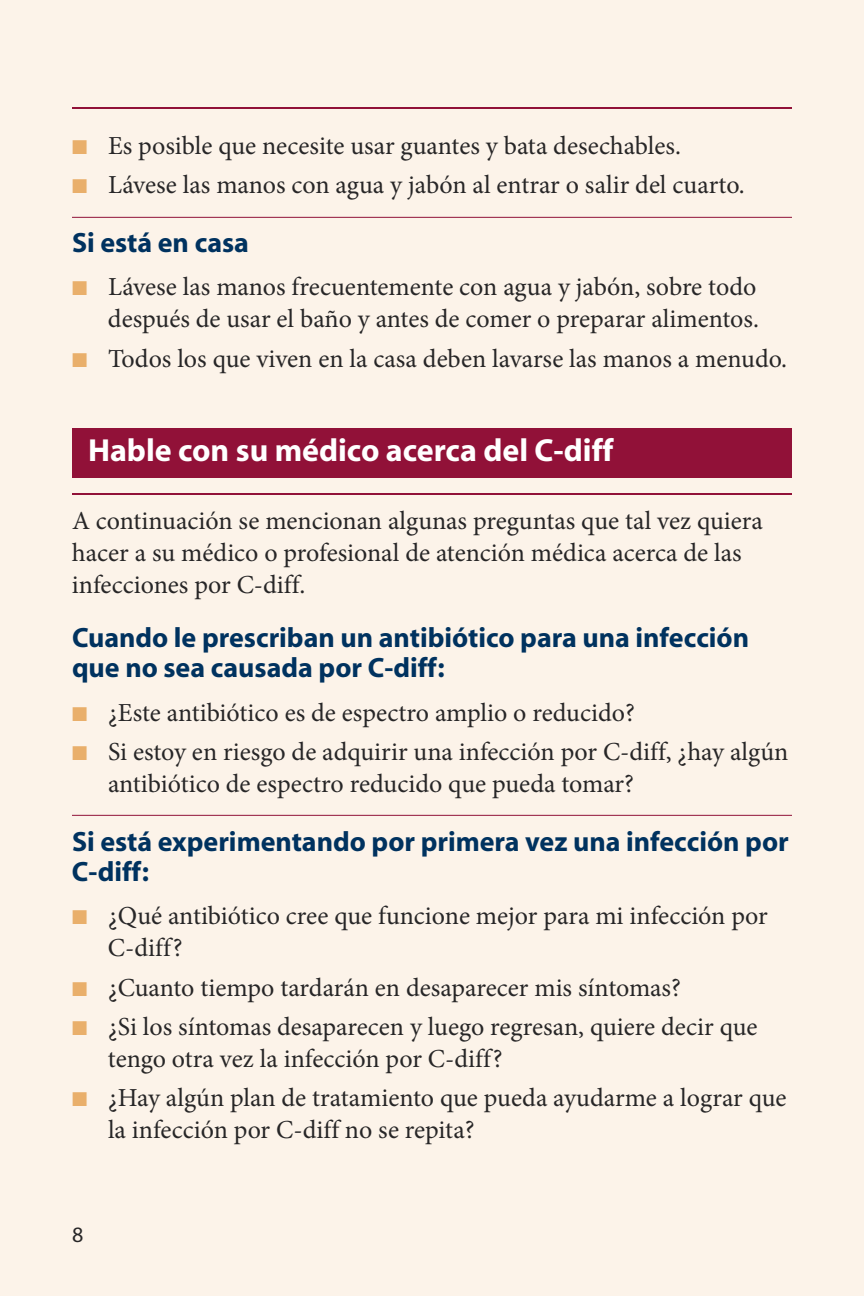
<style>
.page{position:relative;width:864px;height:1296px;background:#fcf3e9}
.page>*{position:absolute;margin:0;border:0;box-sizing:border-box;transform-origin:0 0}
.t1{font:700 32px "Myriad";color:#fff}
.t2{font:700 28px/30px "Myriad";color:#00325f}
.t3{font:26px/32px "Minion Pro";color:#272627}
.t4{font:22px "Myriad";color:#272627}
.s1{color:#e9af6b}
</style>
<div class="page">
<hr style="left:72px;top:107px;width:720px;height:2px;background:#911138">
<hr style="left:72px;top:217px;width:720px;height:1px;background:#911138">
<hr style="left:72px;top:815px;width:720px;height:1px;background:#911138">
<div style="left:72px;top:428px;width:720px;height:49px;background:#911138"></div>
<hr style="left:72px;top:493px;width:720px;height:2px;background:#911138">
<p class="t3" style="left:72px;top:132px;width:611px"><span class="s1">■</span> Es posible que necesite usar guantes y bata desechables.</p>
<p class="t3" style="left:72px;top:171px;width:674px"><span class="s1">■</span> Lávese las manos con agua y jabón al entrar o salir del cuarto.</p>
<p class="t2" style="left:72px;top:230px;width:179px">Si está en casa</p>
<p class="t3" style="left:72px;top:273px;width:689px;text-align:right"><span class="s1">■</span> Lávese las manos frecuentemente con agua y jabón, sobre todo después de usar el baño y antes de comer o preparar alimentos.</p>
<p class="t3" style="left:72px;top:345px;width:717px"><span class="s1">■</span> Todos los que viven en la casa deben lavarse las manos a menudo.</p>
<p class="t1" style="left:88px;top:438px;width:527px">Hable con su médico acerca del C-diff</p>
<p class="t3" style="left:72px;top:507px;width:692px">A continuación se mencionan algunas preguntas que tal vez quiera hacer a su médico o profesional de atención médica acerca de las infecciones por C-diff.</p>
<p class="t2" style="left:72px;top:625px;width:679px">Cuando le prescriban un antibiótico para una infección que no sea causada por C-diff:</p>
<p class="t3" style="left:72px;top:699px;width:564px"><span class="s1">■</span> ¿Este antibiótico es de espectro amplio o reducido?</p>
<p class="t3" style="left:108px;top:738px;width:682px;text-indent:-36px"><span class="s1">■</span> Si estoy en riesgo de adquirir una infección por C-diff, ¿hay algún antibiótico de espectro reducido que pueda tomar?</p>
<p class="t2" style="left:72px;top:829px;width:718px">Si está experimentando por primera vez una infección por<br>C-diff:</p>
<p class="t3" style="left:108px;top:902px;width:661px;text-indent:-36px"><span class="s1">■</span> ¿Qué antibiótico cree que funcione mejor para mi infección por<br>C-diff?</p>
<p class="t3" style="left:72px;top:974px;width:611px"><span class="s1">■</span> ¿Cuanto tiempo tardarán en desaparecer mis síntomas?</p>
<p class="t3" style="left:108px;top:1013px;width:651px;text-indent:-36px"><span class="s1">■</span> ¿Si los síntomas desaparecen y luego regresan, quiere decir que tengo otra vez la infección por C-diff?</p>
<p class="t3" style="left:108px;top:1084px;width:680px;text-indent:-36px"><span class="s1">■</span> ¿Hay algún plan de tratamiento que pueda ayudarme a lograr que la infección por C-diff no se repita?</p>
<p class="t4" style="left:72px;top:1226px;width:13px">8</p>
</div>
